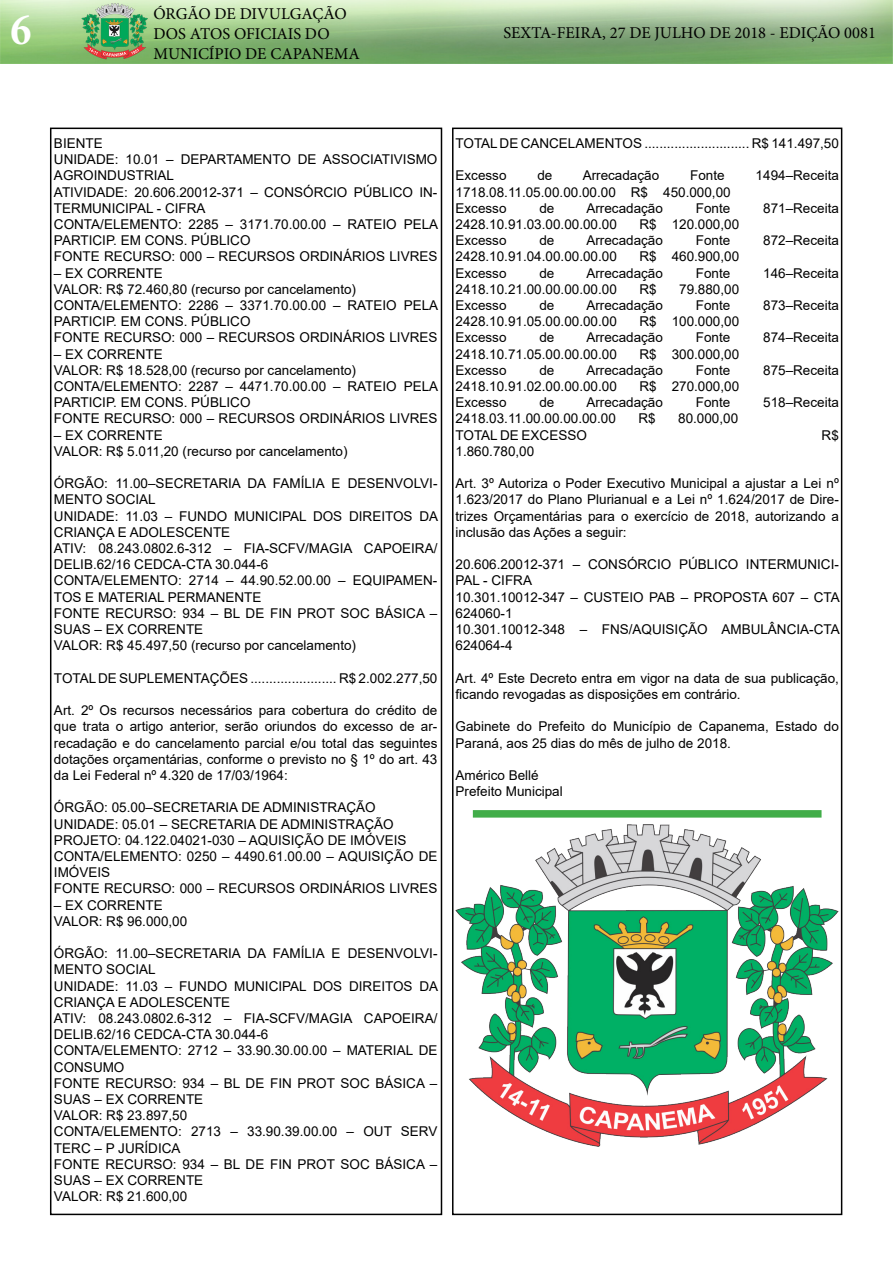
<style>
.page{position:relative;width:893px;height:1263px;background:#fff}
.page>*{position:absolute;margin:0;border:0;box-sizing:border-box;transform-origin:0 0}
.t1{font:700 condensed 45px "Minion Pro";color:#fff}
.t2{font:16.5px/19.8px "Minion Pro";color:#000}
.t3{font:13.5px/16.2px "Arial";color:#000}
</style>
<div class="page">
<div style="left:50px;top:128px;width:392px;height:1087px;border:2px solid #000"></div>
<img style="left:0;top:0;width:893px;height:64px">
<div style="left:452px;top:128px;width:390px;height:1087px;border:2px solid #000"></div>
<div style="left:473px;top:810px;width:348px;height:8px;background:#41ad49"></div>
<img style="left:455px;top:825px;width:384px;height:321px">
<h1 class="t1" style="left:11px;top:-1px;width:22px">6</h1>
<p class="t2" style="left:153px;top:4px;width:208px">ÓRGÃO DE DIVULGAÇÃO<br>DOS ATOS OFICIAIS DO<br>MUNICÍPIO DE CAPANEMA</p>
<p class="t2" style="left:504px;top:23px;width:374px">SEXTA-FEIRA, 27 DE JULHO DE 2018 - EDIÇÃO 0081</p>
<p class="t3" style="left:54px;top:135px;width:386px">BIENTE<br>UNIDADE: 10.01 – DEPARTAMENTO DE ASSOCIATIVISMO AGROINDUSTRIAL<br>ATIVIDADE: 20.606.20012-371 – CONSÓRCIO PÚBLICO IN-TERMUNICIPAL - CIFRA<br>CONTA/ELEMENTO: 2285 – 3171.70.00.00 – RATEIO PELA PARTICIP. EM CONS. PÚBLICO<br>FONTE RECURSO: 000 – RECURSOS ORDINÁRIOS LIVRES</p>
<p class="t3" style="left:54px;top:265px;width:386px">– EX CORRENTE<br>VALOR: R$ 72.460,80 (recurso por cancelamento)<br>CONTA/ELEMENTO: 2286 – 3371.70.00.00 – RATEIO PELA PARTICIP. EM CONS. PÚBLICO<br>FONTE RECURSO: 000 – RECURSOS ORDINÁRIOS LIVRES</p>
<p class="t3" style="left:54px;top:346px;width:386px">– EX CORRENTE<br>VALOR: R$ 18.528,00 (recurso por cancelamento)<br>CONTA/ELEMENTO: 2287 – 4471.70.00.00 – RATEIO PELA PARTICIP. EM CONS. PÚBLICO<br>FONTE RECURSO: 000 – RECURSOS ORDINÁRIOS LIVRES</p>
<p class="t3" style="left:54px;top:427px;width:295px">– EX CORRENTE<br>VALOR: R$ 5.011,20 (recurso por cancelamento)</p>
<p class="t3" style="left:54px;top:475px;width:386px">ÓRGÃO: 11.00–SECRETARIA DA FAMÍLIA E DESENVOLVI-MENTO SOCIAL<br>UNIDADE: 11.03 – FUNDO MUNICIPAL DOS DIREITOS DA CRIANÇA E ADOLESCENTE<br>ATIV: 08.243.0802.6-312 – FIA-SCFV/MAGIA CAPOEIRA/ DELIB.62/16 CEDCA-CTA 30.044-6<br>CONTA/ELEMENTO: 2714 – 44.90.52.00.00 – EQUIPAMEN-TOS E MATERIAL PERMANENTE<br>FONTE RECURSO: 934 – BL DE FIN PROT SOC BÁSICA – SUAS – EX CORRENTE<br>VALOR: R$ 45.497,50 (recurso por cancelamento)</p>
<p class="t3" style="left:54px;top:670px;width:385px">TOTAL DE SUPLEMENTAÇÕES ....................... R$ 2.002.277,50</p>
<p class="t3" style="left:54px;top:702px;width:385px;text-align:justify">Art. 2º Os recursos necessários para cobertura do crédito de que trata o artigo anterior, serão oriundos do excesso de ar&shy;recadação e do cancelamento parcial e/ou total das seguintes dotações orçamentárias, conforme o previsto no § 1º do art. 43 da Lei Federal nº 4.320 de 17/03/1964:</p>
<p class="t3" style="left:54px;top:799px;width:385px">ÓRGÃO: 05.00–SECRETARIA DE ADMINISTRAÇÃO UNIDADE: 05.01 – SECRETARIA DE ADMINISTRAÇÃO PROJETO: 04.122.04021-030 – AQUISIÇÃO DE IMÓVEIS CONTA/ELEMENTO: 0250 – 4490.61.00.00 – AQUISIÇÃO DE IMÓVEIS<br>FONTE RECURSO: 000 – RECURSOS ORDINÁRIOS LIVRES</p>
<p class="t3" style="left:54px;top:896px;width:135px">– EX CORRENTE<br>VALOR: R$ 96.000,00</p>
<p class="t3" style="left:54px;top:945px;width:386px">ÓRGÃO: 11.00–SECRETARIA DA FAMÍLIA E DESENVOLVI-<br>MENTO SOCIAL<br>UNIDADE: 11.03 – FUNDO MUNICIPAL DOS DIREITOS DA<br>CRIANÇA E ADOLESCENTE<br>ATIV: 08.243.0802.6-312 – FIA-SCFV/MAGIA CAPOEIRA/<br>DELIB.62/16 CEDCA-CTA 30.044-6<br>CONTA/ELEMENTO: 2712 – 33.90.30.00.00 – MATERIAL DE<br>CONSUMO<br>FONTE RECURSO: 934 – BL DE FIN PROT SOC BÁSICA –<br>SUAS – EX CORRENTE<br>VALOR: R$ 23.897,50<br>CONTA/ELEMENTO: 2713 – 33.90.39.00.00 – OUT SERV<br>TERC – P JURÍDICA<br>FONTE RECURSO: 934 – BL DE FIN PROT SOC BÁSICA –<br>SUAS – EX CORRENTE<br>VALOR: R$ 21.600,00</p>
<p class="t3" style="left:455px;top:135px;width:385px">TOTAL DE CANCELAMENTOS ............................ R$ 141.497,50</p>
<p class="t3" style="left:455px;top:167px;width:53px">Excesso</p>
<p class="t3" style="left:537px;top:167px;width:17px">de</p>
<p class="t3" style="left:583px;top:167px;width:78px">Arrecadação</p>
<p class="t3" style="left:690px;top:167px;width:36px">Fonte</p>
<p class="t3" style="left:756px;top:167px;width:85px">1494–Receita</p>
<p class="t3" style="left:455px;top:184px;width:277px">1718.08.11.05.00.00.00.00 R$ 450.000,00<br>Excesso</p>
<p class="t3" style="left:539px;top:200px;width:17px">de</p>
<p class="t3" style="left:586px;top:200px;width:78px">Arrecadação</p>
<p class="t3" style="left:696px;top:200px;width:36px">Fonte</p>
<p class="t3" style="left:763px;top:200px;width:77px">871–Receita</p>
<p class="t3" style="left:455px;top:216px;width:163px">2428.10.91.03.00.00.00.00</p>
<p class="t3" style="left:639px;top:216px;width:101px">R$ 120.000,00</p>
<p class="t3" style="left:455px;top:232px;width:53px">Excesso</p>
<p class="t3" style="left:539px;top:232px;width:17px">de</p>
<p class="t3" style="left:586px;top:232px;width:78px">Arrecadação</p>
<p class="t3" style="left:696px;top:232px;width:36px">Fonte</p>
<p class="t3" style="left:763px;top:232px;width:77px">872–Receita</p>
<p class="t3" style="left:455px;top:248px;width:163px">2428.10.91.04.00.00.00.00</p>
<p class="t3" style="left:639px;top:248px;width:101px">R$ 460.900,00</p>
<p class="t3" style="left:455px;top:265px;width:53px">Excesso</p>
<p class="t3" style="left:539px;top:265px;width:17px">de</p>
<p class="t3" style="left:586px;top:265px;width:78px">Arrecadação</p>
<p class="t3" style="left:696px;top:265px;width:36px">Fonte</p>
<p class="t3" style="left:763px;top:265px;width:77px">146–Receita</p>
<p class="t3" style="left:455px;top:281px;width:163px">2418.10.21.00.00.00.00.00</p>
<p class="t3" style="left:639px;top:281px;width:19px">R$</p>
<p class="t3" style="left:679px;top:281px;width:62px">79.880,00</p>
<p class="t3" style="left:455px;top:297px;width:53px">Excesso</p>
<p class="t3" style="left:539px;top:297px;width:17px">de</p>
<p class="t3" style="left:586px;top:297px;width:78px">Arrecadação</p>
<p class="t3" style="left:696px;top:297px;width:36px">Fonte</p>
<p class="t3" style="left:763px;top:297px;width:77px">873–Receita</p>
<p class="t3" style="left:455px;top:313px;width:163px">2428.10.91.05.00.00.00.00</p>
<p class="t3" style="left:639px;top:313px;width:101px">R$ 100.000,00</p>
<p class="t3" style="left:455px;top:329px;width:53px">Excesso</p>
<p class="t3" style="left:539px;top:329px;width:17px">de</p>
<p class="t3" style="left:586px;top:329px;width:78px">Arrecadação</p>
<p class="t3" style="left:696px;top:329px;width:36px">Fonte</p>
<p class="t3" style="left:763px;top:329px;width:77px">874–Receita</p>
<p class="t3" style="left:455px;top:346px;width:163px">2418.10.71.05.00.00.00.00</p>
<p class="t3" style="left:639px;top:346px;width:101px">R$ 300.000,00</p>
<p class="t3" style="left:455px;top:362px;width:53px">Excesso</p>
<p class="t3" style="left:539px;top:362px;width:17px">de</p>
<p class="t3" style="left:586px;top:362px;width:78px">Arrecadação</p>
<p class="t3" style="left:696px;top:362px;width:36px">Fonte</p>
<p class="t3" style="left:763px;top:362px;width:77px">875–Receita</p>
<p class="t3" style="left:455px;top:378px;width:163px">2418.10.91.02.00.00.00.00</p>
<p class="t3" style="left:639px;top:378px;width:101px">R$ 270.000,00</p>
<p class="t3" style="left:455px;top:394px;width:53px">Excesso</p>
<p class="t3" style="left:539px;top:394px;width:17px">de</p>
<p class="t3" style="left:586px;top:394px;width:78px">Arrecadação</p>
<p class="t3" style="left:696px;top:394px;width:36px">Fonte</p>
<p class="t3" style="left:763px;top:394px;width:77px">518–Receita</p>
<p class="t3" style="left:455px;top:410px;width:162px">2418.03.11.00.00.00.00.00</p>
<p class="t3" style="left:638px;top:410px;width:19px">R$</p>
<p class="t3" style="left:678px;top:410px;width:62px">80.000,00</p>
<p class="t3" style="left:455px;top:427px;width:133px">TOTAL DE EXCESSO</p>
<p class="t3" style="left:822px;top:427px;width:19px">R$</p>
<p class="t3" style="left:455px;top:443px;width:80px">1.860.780,00</p>
<p class="t3" style="left:455px;top:475px;width:385px;text-align:justify">Art. 3º Autoriza o Poder Executivo Municipal a ajustar a Lei nº 1.623/2017 do Plano Plurianual e a Lei nº 1.624/2017 de Dire&shy;trizes Orçamentárias para o exercício de 2018, autorizando a inclusão das Ações a seguir:</p>
<p class="t3" style="left:455px;top:556px;width:386px">20.606.20012-371 – CONSÓRCIO PÚBLICO INTERMUNICI-<br>PAL - CIFRA<br>10.301.10012-347 – CUSTEIO PAB – PROPOSTA 607 – CTA<br>624060-1<br>10.301.10012-348 – FNS/AQUISIÇÃO AMBULÂNCIA-CTA<br>624064-4</p>
<p class="t3" style="left:455px;top:670px;width:385px">Art. 4º Este Decreto entra em vigor na data de sua publicação, ficando revogadas as disposições em contrário.</p>
<p class="t3" style="left:455px;top:718px;width:385px">Gabinete do Prefeito do Município de Capanema, Estado do<br>Paraná, aos 25 dias do mês de julho de 2018.</p>
<p class="t3" style="left:455px;top:767px;width:109px">Américo Bellé<br>Prefeito Municipal</p>
</div>
